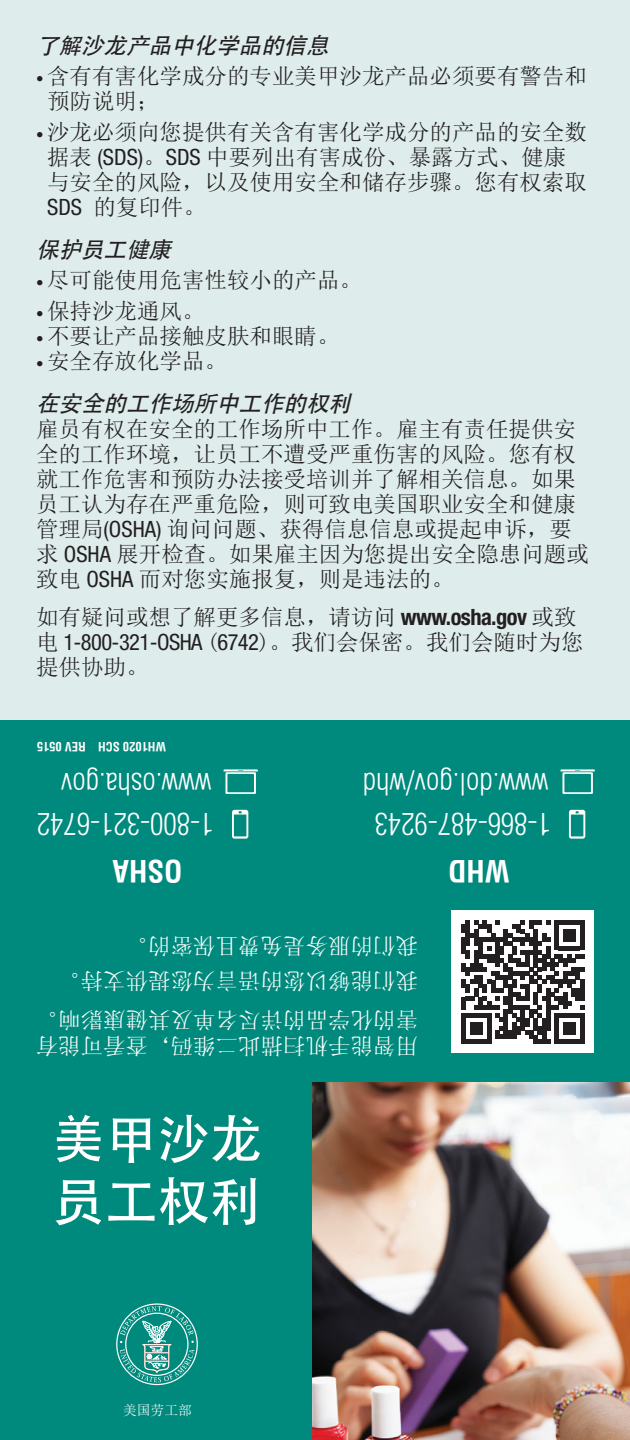
<style>
.page{position:relative;width:630px;height:1440px;background:#fff}
.page>*{position:absolute;margin:0;border:0;box-sizing:border-box;transform-origin:0 0}
.t1{font:52.5px/62.5px "Adobe Heiti Std";color:#fff}
.t2{font:300 condensed 30px "Helvetica LT Std";color:#fff}
.t3{font:700 condensed 30px "Helvetica LT Std";color:#fff}
.Paragraph_Style_1{font:22.5px/25px "Sim Sun";color:#231f20}
.Paragraph_Style_1-2{font:22.5px/25.5px "Sim Sun";color:#fff}
.Paragraph_Style_1-3{font:italic 22.5px "Adobe Heiti Std";color:#231f20}
.t4{font:13.75px "Sim Sun";color:#fff}
.t5{font:700 condensed 12.5px "Helvetica LT Std";color:#fff}
.s1{font-family:"Helvetica Neue LT Std";font-weight:700;font-stretch:condensed;font-size:15px}
.s2{font-family:"Helvetica Neue LT Std";font-stretch:condensed}
.s3{font-family:"Adobe Heiti Std";font-style:italic}
.s4{font-family:"Helvetica Neue LT Std";font-weight:700;font-stretch:condensed}
</style>
<div class="page">
<div style="left:0;top:0;width:630px;height:727px;background:#deedec"></div>
<div style="left:0;top:720px;width:630px;height:720px;background:#008a7d"></div>
<img style="left:312px;top:1082px;width:318px;height:358px">
<div style="left:116px;top:1303px;width:82px;height:82px;border:1px solid #fff;border-radius:50%"></div>
<svg style="left:120px;top:1306px;width:74px;height:76px"></svg>
<svg style="left:560px;top:769px;width:35px;height:25px"></svg>
<svg style="left:569px;top:810px;width:16px;height:29px"></svg>
<svg style="left:224px;top:769px;width:34px;height:25px"></svg>
<svg style="left:232px;top:810px;width:16px;height:29px"></svg>
<div style="left:451px;top:910px;width:143px;height:143px;background:#fff"></div>
<svg style="left:462px;top:920px;width:122px;height:123px"></svg>
<p class="Paragraph_Style_1-3" style="left:36px;top:32px;width:300px">了解沙龙产品中化学品的信息</p>
<p class="Paragraph_Style_1" style="left:47px;top:64px;width:542px;text-indent:-11px"><span class="s1">•</span> 含有有害化学成分的专业美甲沙龙产品必须要有警告和预防说明；</p>
<p class="Paragraph_Style_1" style="left:47px;top:119px;width:542px;text-indent:-11px"><span class="s1">•</span> 沙龙必须向您提供有关含有害化学成分的产品的安全数据表 <span class="s2">(SDS)</span>。<span class="s2">SDS</span> 中要列出有害成份、暴露方式、健康与安全的风险，以及使用安全和储存步骤。您有权索取<br><span class="s2">SDS</span> 的复印件。</p>
<p class="Paragraph_Style_1-3" style="left:36px;top:236px;width:143px">保护员工健康</p>
<p class="Paragraph_Style_1" style="left:36px;top:268px;width:328px"><span class="s1">•</span> 尽可能使用危害性较小的产品。</p>
<p class="Paragraph_Style_1" style="left:36px;top:298px;width:170px"><span class="s1">•</span> 保持沙龙通风。</p>
<p class="Paragraph_Style_1" style="left:36px;top:323px;width:305px"><span class="s1">•</span> 不要让产品接触皮肤和眼睛。</p>
<p class="Paragraph_Style_1" style="left:36px;top:348px;width:193px"><span class="s1">•</span> 安全存放化学品。</p>
<p class="Paragraph_Style_1" style="left:36px;top:391px;width:554px"><span class="s3">在安全的工作场所中工作的权利<br></span>雇员有权在安全的工作场所中工作。雇主有责任提供安全的工作环境，让员工不遭受严重伤害的风险。您有权就工作危害和预防办法接受培训并了解相关信息。如果员工认为存在严重危险，则可致电美国职业安全和健康管理局<span class="s2">(OSHA)</span> 询问问题、获得信息信息或提起申诉，要求 <span class="s2">OSHA</span> 展开检查。如果雇主因为您提出安全隐患问题或致电 <span class="s2">OSHA</span> 而对您实施报复，则是违法的。</p>
<p class="Paragraph_Style_1" style="left:36px;top:605px;width:549px">如有疑问或想了解更多信息，请访问 <span class="s4">www.osha.gov</span> 或致电 <span class="s2">1-800-321-OSHA</span> (<span class="s2">6742</span>)。我们会保密。我们会随时为您提供协助。</p>
<p class="t5" style="left:86px;top:755px;width:50px;rotate:-180deg">REV 0515</p>
<p class="t5" style="left:166px;top:755px;width:69px;rotate:-180deg">WH1020 SCH</p>
<p class="t2" style="left:211px;top:803px;width:152px;rotate:-180deg">www.osha.gov</p>
<p class="t2" style="left:548px;top:803px;width:187px;rotate:-180deg">www.dol.gov/whd</p>
<p class="t2" style="left:213px;top:843px;width:178px;rotate:-180deg">1-800-321-6742</p>
<p class="t3" style="left:182px;top:889px;width:72px;rotate:-180deg">OSHA</p>
<p class="t2" style="left:551px;top:843px;width:178px;rotate:-180deg">1-866-487-9243</p>
<p class="t3" style="left:510px;top:889px;width:63px;rotate:-180deg">WHD</p>
<p class="Paragraph_Style_1-2" style="left:418px;top:999px;width:361px;line-height:35px;rotate:-180deg">我们能够以您的语言为您提供支持。我们的服务是免费且保密的。</p>
<p class="Paragraph_Style_1-2" style="left:418px;top:1059px;width:384px;rotate:-180deg">用智能手机扫描此二维码，查看可能有害的化学品的详尽名单及其健康影响。</p>
<p class="t1" style="left:52px;top:1109px;width:211px">美甲沙龙员工权利</p>
<p class="t4" style="left:123px;top:1403px;width:70px">美国劳工部</p>
</div>
